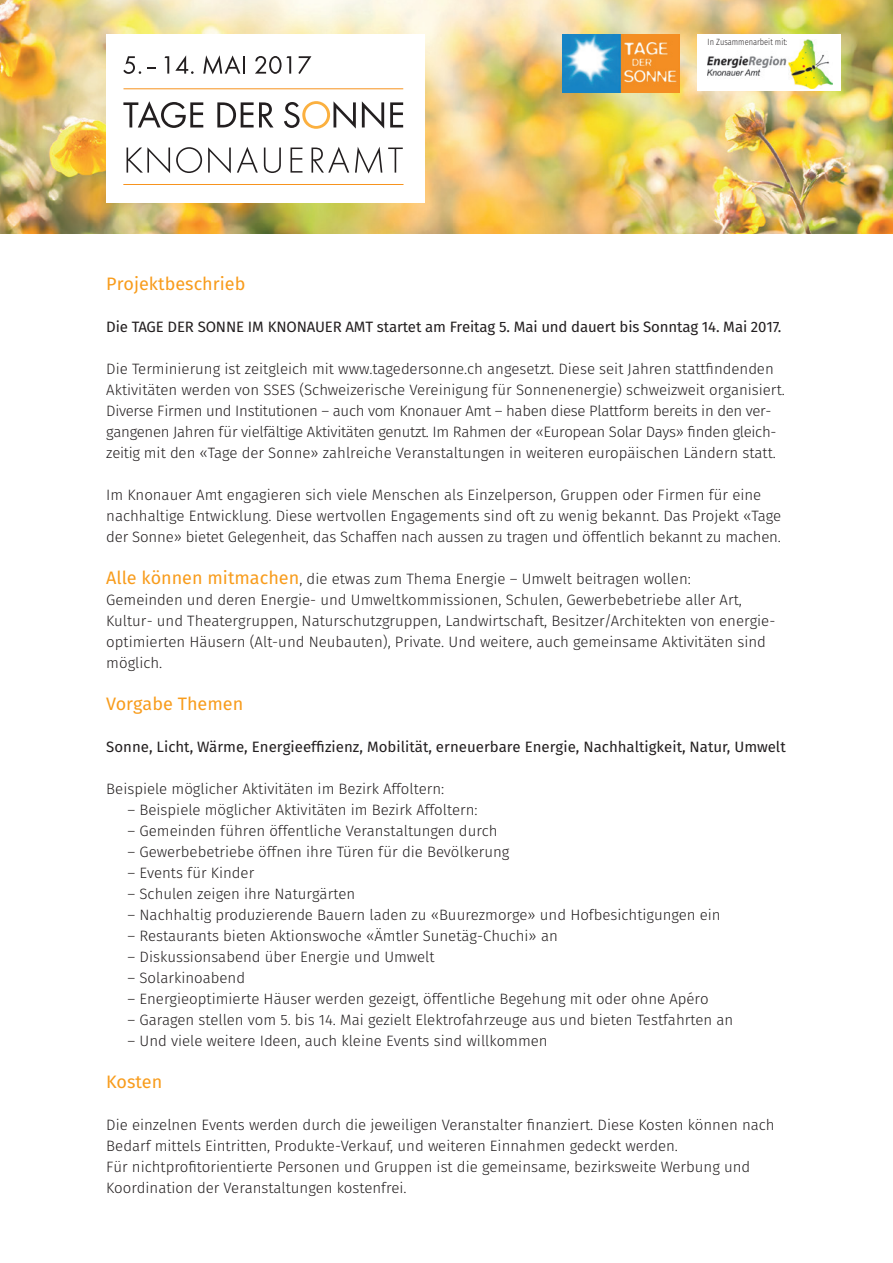
<style>
.page{position:relative;width:893px;height:1263px;background:#fff}
.page>*{position:absolute;margin:0;border:0;box-sizing:border-box;transform-origin:0 0}
.Zwischentitel{font:18px "Fira Sans";color:#f89c1c}
.Copy{font:18px "Fira Sans";color:#f89c1c}
.Copy-2{font:300 15px/21px "Fira Sans";color:#231f20}
.Copy-3{font:15px "Fira Sans";color:#231f20}
.Copy-4{font:300 9px "Fira Sans";color:#231f20;scale:.83 1}
.s1{font-weight:400;font-size:18px;color:#f89c1c}
</style>
<div class="page">
<img style="left:0;top:0;width:893px;height:234px">
<img style="left:563px;top:34px;width:116px;height:58px">
<div style="left:106px;top:34px;width:319px;height:169px;background:#fff"></div>
<hr style="left:123px;top:88px;width:280px;height:1px;background:#f7931d">
<hr style="left:123px;top:184px;width:280px;height:1px;background:#f7931d">
<svg style="left:123px;top:101px;width:80px;height:27px"></svg>
<svg style="left:217px;top:102px;width:56px;height:25px"></svg>
<svg style="left:284px;top:101px;width:72px;height:28px"></svg>
<svg style="left:362px;top:101px;width:22px;height:28px"></svg>
<svg style="left:390px;top:102px;width:13px;height:25px"></svg>
<svg style="left:127px;top:147px;width:43px;height:26px"></svg>
<svg style="left:176px;top:147px;width:26px;height:26px"></svg>
<svg style="left:208px;top:147px;width:23px;height:26px"></svg>
<svg style="left:237px;top:147px;width:21px;height:26px"></svg>
<svg style="left:264px;top:148px;width:17px;height:25px"></svg>
<svg style="left:290px;top:148px;width:12px;height:25px"></svg>
<svg style="left:312px;top:147px;width:37px;height:26px"></svg>
<svg style="left:355px;top:147px;width:27px;height:26px"></svg>
<svg style="left:388px;top:148px;width:15px;height:25px"></svg>
<svg style="left:123px;top:56px;width:18px;height:18px"></svg>
<svg style="left:148px;top:67px;width:8px;height:2px"></svg>
<svg style="left:164px;top:56px;width:5px;height:18px"></svg>
<svg style="left:175px;top:55px;width:19px;height:19px"></svg>
<svg style="left:203px;top:55px;width:42px;height:19px"></svg>
<svg style="left:255px;top:56px;width:36px;height:18px"></svg>
<svg style="left:298px;top:56px;width:13px;height:18px"></svg>
<div style="left:697px;top:34px;width:144px;height:57px;background:#fff"></div>
<img style="left:707px;top:39px;width:125px;height:49px">
<p class="Copy-4" style="left:708px;top:35px;width:98px">In Zusammenarbeit mit:</p>
<p class="Zwischentitel" style="left:106px;top:271px;width:141px">Projektbeschrieb</p>
<p class="Copy-3" style="left:106px;top:316px;width:677px">Die TAGE DER SONNE IM KNONAUER AMT startet am Freitag 5. Mai und dauert bis Sonntag 14. Mai 2017.</p>
<p class="Copy-2" style="left:106px;top:358px;width:680px">Die Terminierung ist zeitgleich mit www.tagedersonne.ch angesetzt. Diese seit Jahren stattfindenden Aktivitäten werden von SSES (Schweizerische Vereinigung für Sonnenenergie) schweizweit organisiert.<br>Diverse Firmen und Institutionen – auch vom Knonauer Amt – haben diese Plattform bereits in den ver&shy;gangenen Jahren für vielfältige Aktivitäten genutzt. Im Rahmen der «European Solar Days» finden gleich&shy;zeitig mit den «Tage der Sonne» zahlreiche Veranstaltungen in weiteren europäischen Ländern statt.</p>
<p class="Copy-2" style="left:106px;top:484px;width:676px">Im Knonauer Amt engagieren sich viele Menschen als Einzelperson, Gruppen oder Firmen für eine nachhaltige Entwicklung. Diese wertvollen Engagements sind oft zu wenig bekannt. Das Projekt «Tage der Sonne» bietet Gelegenheit, das Schaffen nach aussen zu tragen und öffentlich bekannt zu machen.</p>
<p class="Copy-2" style="left:106px;top:568px;width:586px"><span class="s1">Alle können mitmachen</span>, die etwas zum Thema Energie – Umwelt beitragen wollen:</p>
<p class="Copy-2" style="left:106px;top:589px;width:637px">Gemeinden und deren Energie- und Umweltkommissionen, Schulen, Gewerbebetriebe aller Art,</p>
<p class="Copy-2" style="left:106px;top:610px;width:668px">Kultur- und Theatergruppen, Naturschutzgruppen, Landwirtschaft, Besitzer/Architekten von energie&shy;optimierten Häusern (Alt-und Neubauten), Private. Und weitere, auch gemeinsame Aktivitäten sind möglich.</p>
<p class="Copy" style="left:106px;top:691px;width:139px">Vorgabe Themen</p>
<p class="Copy-3" style="left:106px;top:736px;width:681px">Sonne, Licht, Wärme, Energieeffizienz, Mobilität, erneuerbare Energie, Nachhaltigkeit, Natur, Umwelt</p>
<p class="Copy-2" style="left:106px;top:778px;width:339px">Beispiele möglicher Aktivitäten im Bezirk Affoltern:</p>
<p class="Copy-2" style="left:128px;top:799px;width:351px">– Beispiele möglicher Aktivitäten im Bezirk Affoltern:</p>
<p class="Copy-2" style="left:128px;top:820px;width:372px">– Gemeinden führen öffentliche Veranstaltungen durch</p>
<p class="Copy-2" style="left:128px;top:841px;width:383px">– Gewerbebetriebe öffnen ihre Türen für die Bevölkerung</p>
<p class="Copy-2" style="left:128px;top:862px;width:128px">– Events für Kinder</p>
<p class="Copy-2" style="left:128px;top:883px;width:229px">– Schulen zeigen ihre Naturgärten</p>
<p class="Copy-2" style="left:128px;top:904px;width:595px">– Nachhaltig produzierende Bauern laden zu «Buurezmorge» und Hofbesichtigungen ein</p>
<p class="Copy-2" style="left:128px;top:925px;width:432px">– Restaurants bieten Aktionswoche «Ämtler Sunetäg-Chuchi» an</p>
<p class="Copy-2" style="left:128px;top:946px;width:309px">– Diskussionsabend über Energie und Umwelt</p>
<p class="Copy-2" style="left:128px;top:967px;width:119px">– Solarkinoabend</p>
<p class="Copy-2" style="left:128px;top:988px;width:583px">– Energieoptimierte Häuser werden gezeigt, öffentliche Begehung mit oder ohne Apéro</p>
<p class="Copy-2" style="left:128px;top:1009px;width:607px">– Garagen stellen vom 5. bis 14. Mai gezielt Elektrofahrzeuge aus und bieten Testfahrten an</p>
<p class="Copy-2" style="left:128px;top:1030px;width:422px">– Und viele weitere Ideen, auch kleine Events sind willkommen</p>
<p class="Zwischentitel" style="left:106px;top:1069px;width:57px">Kosten</p>
<p class="Copy-2" style="left:106px;top:1114px;width:670px">Die einzelnen Events werden durch die jeweiligen Veranstalter finanziert. Diese Kosten können nach<br>Bedarf mittels Eintritten, Produkte-Verkauf, und weiteren Einnahmen gedeckt werden.</p>
<p class="Copy-2" style="left:106px;top:1156px;width:645px">Für nichtprofitorientierte Personen und Gruppen ist die gemeinsame, bezirksweite Werbung und<br>Koordination der Veranstaltungen kostenfrei.</p>
</div>
